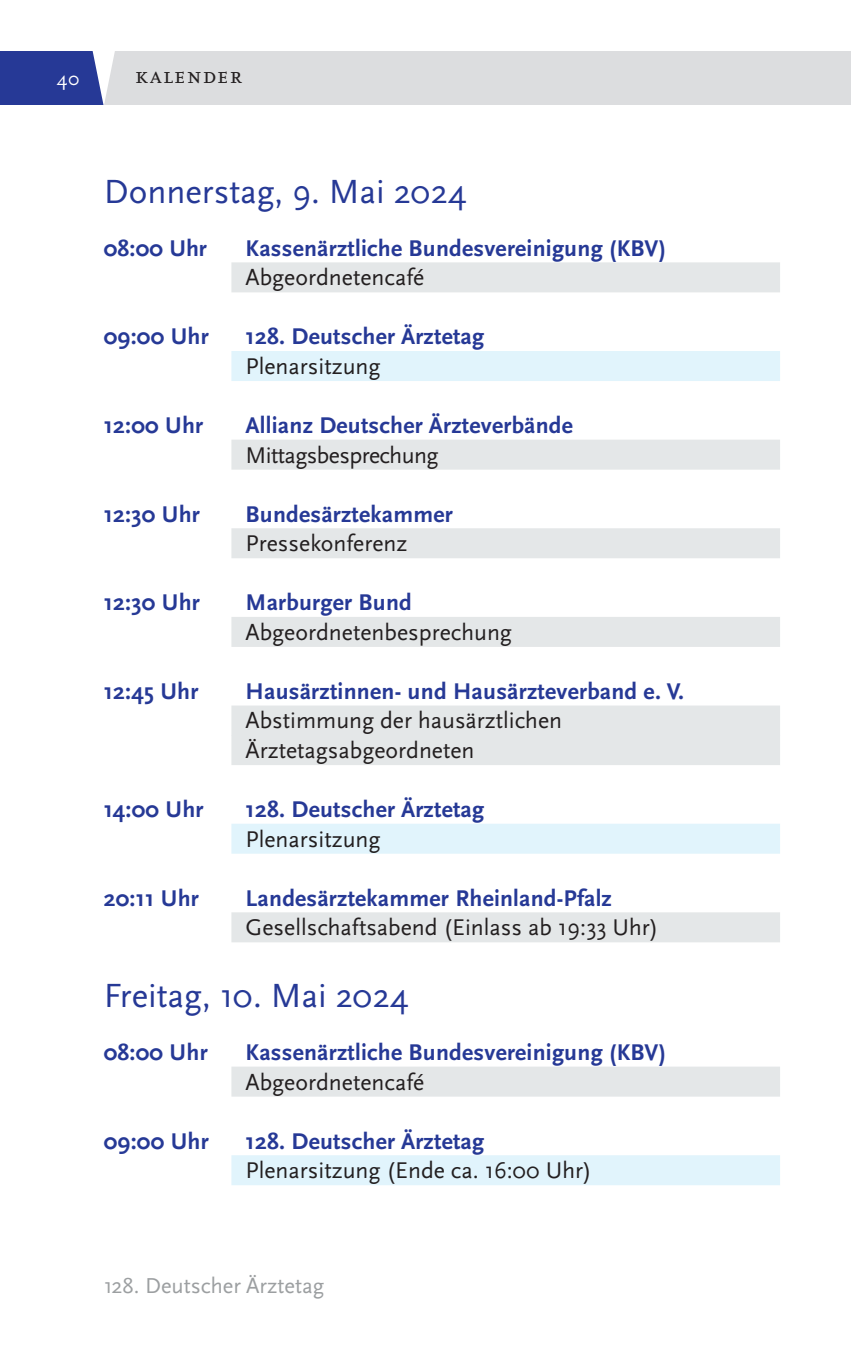
<style>
.page{position:relative;width:851px;height:1347px;background:#fff}
.page>*{position:absolute;margin:0;border:0;box-sizing:border-box;transform-origin:0 0}
.Headline_Bold_Blau{font:35px "Scala Sans Pro";color:#263996}
.Copytext_Bold_Blau{font:700 23.75px "Scala Sans Pro";letter-spacing:.01em;color:#263996}
.Copytext_im_Balken{font:23.75px "Scala Sans Pro";color:#231f20}
.Copytext_im_cyan_Balken{font:23.75px "Scala Sans Pro";color:#231f20}
.Copytext_im_Balken-2{font:23.75px "Scala Sans Pro";letter-spacing:-.025em;color:#231f20}
.Seiteninfohead{font:23.75px "Scala Pro";letter-spacing:.05em;color:#231f20}
.t1{font:22.5px "Scala Sans Pro";color:#9c9fa1}
.t2{font:20px "Scala Pro";color:#fff}
</style>
<div class="page">
<div style="left:104px;top:51px;width:746px;height:54px;background:#dcdddf"></div>
<div style="left:0;top:51px;width:104px;height:54px;background:#263996"></div>
<svg style="left:92px;top:51px;width:23px;height:54px"></svg>
<div style="left:231px;top:262px;width:549px;height:30px;background:#e4e7e8"></div>
<div style="left:231px;top:351px;width:549px;height:30px;background:#e1f4fc"></div>
<div style="left:231px;top:439px;width:549px;height:30px;background:#e4e7e8"></div>
<div style="left:231px;top:528px;width:549px;height:30px;background:#e4e7e8"></div>
<div style="left:231px;top:617px;width:549px;height:30px;background:#e4e7e8"></div>
<div style="left:231px;top:705px;width:549px;height:30px;background:#e4e7e8"></div>
<div style="left:231px;top:735px;width:549px;height:30px;background:#e4e7e8"></div>
<div style="left:231px;top:823px;width:549px;height:30px;background:#e1f4fc"></div>
<div style="left:231px;top:912px;width:549px;height:30px;background:#e4e7e8"></div>
<div style="left:231px;top:1066px;width:549px;height:30px;background:#e4e7e8"></div>
<div style="left:231px;top:1155px;width:549px;height:30px;background:#e1f4fc"></div>
<p class="t2" style="left:57px;top:67px;width:25px">40</p>
<p class="Seiteninfohead" style="left:135px;top:62px;width:109px">kalender</p>
<p class="Headline_Bold_Blau" style="left:104px;top:172px;width:364px">Donnerstag, 9. Mai 2024</p>
<p class="Copytext_Bold_Blau" style="left:104px;top:234px;width:105px">08:00 Uhr</p>
<p class="Copytext_Bold_Blau" style="left:245px;top:234px;width:422px">Kassenärztliche Bundesvereinigung (KBV)</p>
<p class="Copytext_im_Balken" style="left:245px;top:264px;width:180px">Abgeordnetencafé</p>
<p class="Copytext_Bold_Blau" style="left:104px;top:323px;width:106px">09:00 Uhr</p>
<p class="Copytext_Bold_Blau" style="left:245px;top:323px;width:240px">128. Deutscher Ärztetag</p>
<p class="Copytext_im_cyan_Balken" style="left:245px;top:352px;width:136px">Plenarsitzung</p>
<p class="Copytext_Bold_Blau" style="left:104px;top:412px;width:101px">12:00 Uhr</p>
<p class="Copytext_Bold_Blau" style="left:245px;top:412px;width:329px">Allianz Deutscher Ärzteverbände</p>
<p class="Copytext_im_Balken-2" style="left:245px;top:441px;width:194px">Mittagsbesprechung</p>
<p class="Copytext_Bold_Blau" style="left:104px;top:500px;width:98px">12:30 Uhr</p>
<p class="Copytext_Bold_Blau" style="left:245px;top:500px;width:209px">Bundesärztekammer</p>
<p class="Copytext_im_Balken" style="left:245px;top:530px;width:163px">Pressekonferenz</p>
<p class="Copytext_Bold_Blau" style="left:104px;top:589px;width:98px">12:30 Uhr</p>
<p class="Copytext_Bold_Blau" style="left:245px;top:589px;width:168px">Marburger Bund</p>
<p class="Copytext_im_Balken" style="left:245px;top:618px;width:268px">Abgeordnetenbesprechung</p>
<p class="Copytext_Bold_Blau" style="left:104px;top:677px;width:96px">12:45 Uhr</p>
<p class="Copytext_Bold_Blau" style="left:245px;top:677px;width:440px">Hausärztinnen- und Hausärzteverband e. V.</p>
<p class="Copytext_im_Balken" style="left:245px;top:707px;width:318px">Abstimmung der hausärztlichen</p>
<p class="Copytext_im_Balken" style="left:245px;top:736px;width:230px">Ärztetagsabgeordneten</p>
<p class="Copytext_Bold_Blau" style="left:104px;top:795px;width:101px">14:00 Uhr</p>
<p class="Copytext_Bold_Blau" style="left:245px;top:795px;width:240px">128. Deutscher Ärztetag</p>
<p class="Copytext_im_cyan_Balken" style="left:245px;top:825px;width:136px">Plenarsitzung</p>
<p class="Copytext_Bold_Blau" style="left:104px;top:884px;width:97px">20:11 Uhr</p>
<p class="Copytext_Bold_Blau" style="left:245px;top:884px;width:368px">Landesärztekammer Rheinland-Pfalz</p>
<p class="Copytext_im_Balken" style="left:245px;top:914px;width:414px">Gesellschaftsabend (Einlass ab 19:33 Uhr)</p>
<p class="Headline_Bold_Blau" style="left:104px;top:976px;width:306px">Freitag, 10. Mai 2024</p>
<p class="Copytext_Bold_Blau" style="left:104px;top:1038px;width:105px">08:00 Uhr</p>
<p class="Copytext_Bold_Blau" style="left:245px;top:1038px;width:422px">Kassenärztliche Bundesvereinigung (KBV)</p>
<p class="Copytext_im_Balken" style="left:245px;top:1068px;width:180px">Abgeordnetencafé</p>
<p class="Copytext_Bold_Blau" style="left:104px;top:1127px;width:106px">09:00 Uhr</p>
<p class="Copytext_Bold_Blau" style="left:245px;top:1127px;width:240px">128. Deutscher Ärztetag</p>
<p class="Copytext_im_cyan_Balken" style="left:245px;top:1156px;width:348px">Plenarsitzung (Ende ca. 16:00 Uhr)</p>
<p class="t1" style="left:104px;top:1272px;width:222px">128. Deutscher Ärztetag</p>
</div>
